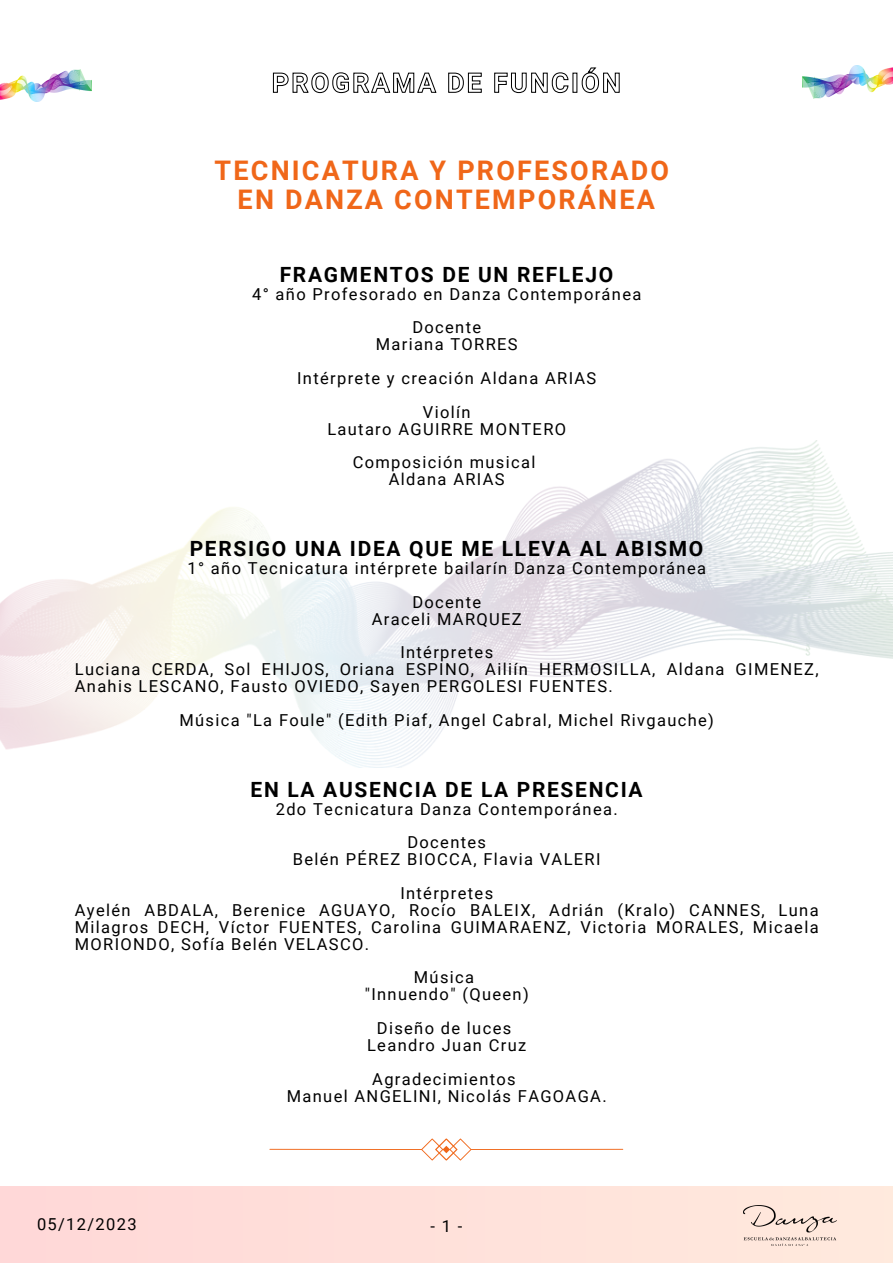
<style>
.page{position:relative;width:893px;height:1264px;background:#fff}
.page>*{position:absolute;margin:0;border:0;box-sizing:border-box;transform-origin:0 0}
.t1{font:700 27px "Roboto";letter-spacing:.08em;color:#f06719}
.t2{font:700 21px "Roboto";letter-spacing:.08em;color:#000}
.t3{font:16.5px/16.8px "Roboto";letter-spacing:.08em;color:#000}
</style>
<div class="page">
<div style="left:0;top:1186px;width:892px;height:76px;background:#ffe0da"></div>
<img style="left:0;top:440px;width:892px;height:328px">
<img style="left:743px;top:1205px;width:93px;height:40px">
<img style="left:0;top:69px;width:92px;height:33px">
<img style="left:802px;top:66px;width:90px;height:32px">
<svg style="left:272px;top:67px;width:348px;height:27px"></svg>
<svg style="left:269px;top:1138px;width:354px;height:22px"></svg>
<p class="t1" style="left:214px;top:155px;width:456px">TECNICATURA Y PROFESORADO</p>
<p class="t1" style="left:237px;top:183px;width:419px">EN DANZA CONTEMPORÁNEA</p>
<p class="t2" style="left:280px;top:262px;width:335px">FRAGMENTOS DE UN REFLEJO</p>
<p class="t3" style="left:252px;top:286px;width:391px">4° año Profesorado en Danza Contemporánea</p>
<p class="t3" style="left:412px;top:319px;width:70px">Docente</p>
<p class="t3" style="left:376px;top:336px;width:143px">Mariana TORRES</p>
<p class="t3" style="left:297px;top:370px;width:301px">Intérprete y creación Aldana ARIAS</p>
<p class="t3" style="left:423px;top:404px;width:49px">Violín</p>
<p class="t3" style="left:327px;top:420px;width:240px">Lautaro AGUIRRE MONTERO</p>
<p class="t3" style="left:353px;top:454px;width:184px">Composición musical</p>
<p class="t3" style="left:389px;top:471px;width:117px">Aldana ARIAS</p>
<p class="t2" style="left:190px;top:536px;width:515px">PERSIGO UNA IDEA QUE ME LLEVA AL ABISMO</p>
<p class="t3" style="left:187px;top:560px;width:520px">1° año Tecnicatura intérprete bailarín Danza Contemporánea</p>
<p class="t3" style="left:412px;top:593px;width:70px">Docente</p>
<p class="t3" style="left:372px;top:610px;width:151px">Araceli MARQUEZ</p>
<p class="t3" style="left:400px;top:644px;width:94px">Intérpretes</p>
<p class="t3" style="left:75px;top:661px;width:745px">Luciana CERDA, Sol EHIJOS, Oriana ESPINO, Ailiín HERMOSILLA, Aldana GIMENEZ,<br>Anahis LESCANO, Fausto OVIEDO, Sayen PERGOLESI FUENTES.</p>
<p class="t3" style="left:179px;top:712px;width:536px">Música "La Foule" (Edith Piaf, Angel Cabral, Michel Rivgauche)</p>
<p class="t2" style="left:250px;top:777px;width:393px">EN LA AUSENCIA DE LA PRESENCIA</p>
<p class="t3" style="left:276px;top:800px;width:343px">2do Tecnicatura Danza Contemporánea.</p>
<p class="t3" style="left:407px;top:834px;width:80px">Docentes</p>
<p class="t3" style="left:293px;top:851px;width:309px">Belén PÉREZ BIOCCA, Flavia VALERI</p>
<p class="t3" style="left:400px;top:885px;width:94px">Intérpretes</p>
<p class="t3" style="left:75px;top:901px;width:745px;text-align:justify">Ayelén ABDALA, Berenice AGUAYO, Rocío BALEIX, Adrián (Kralo) CANNES, Luna Milagros DECH, Víctor FUENTES, Carolina GUIMARAENZ, Victoria MORALES, Micaela MORIONDO, Sofía Belén VELASCO.</p>
<p class="t3" style="left:414px;top:969px;width:62px">Música</p>
<p class="t3" style="left:365px;top:986px;width:165px">"Innuendo" (Queen)</p>
<p class="t3" style="left:377px;top:1019px;width:136px">Diseño de luces</p>
<p class="t3" style="left:367px;top:1036px;width:161px">Leandro Juan Cruz</p>
<p class="t3" style="left:372px;top:1070px;width:145px">Agradecimientos</p>
<p class="t3" style="left:287px;top:1087px;width:321px">Manuel ANGELINI, Nicolás FAGOAGA.</p>
<p class="t3" style="left:37px;top:1215px;width:101px">05/12/2023</p>
<p class="t3" style="left:430px;top:1217px;width:33px">-1-</p>
</div>
